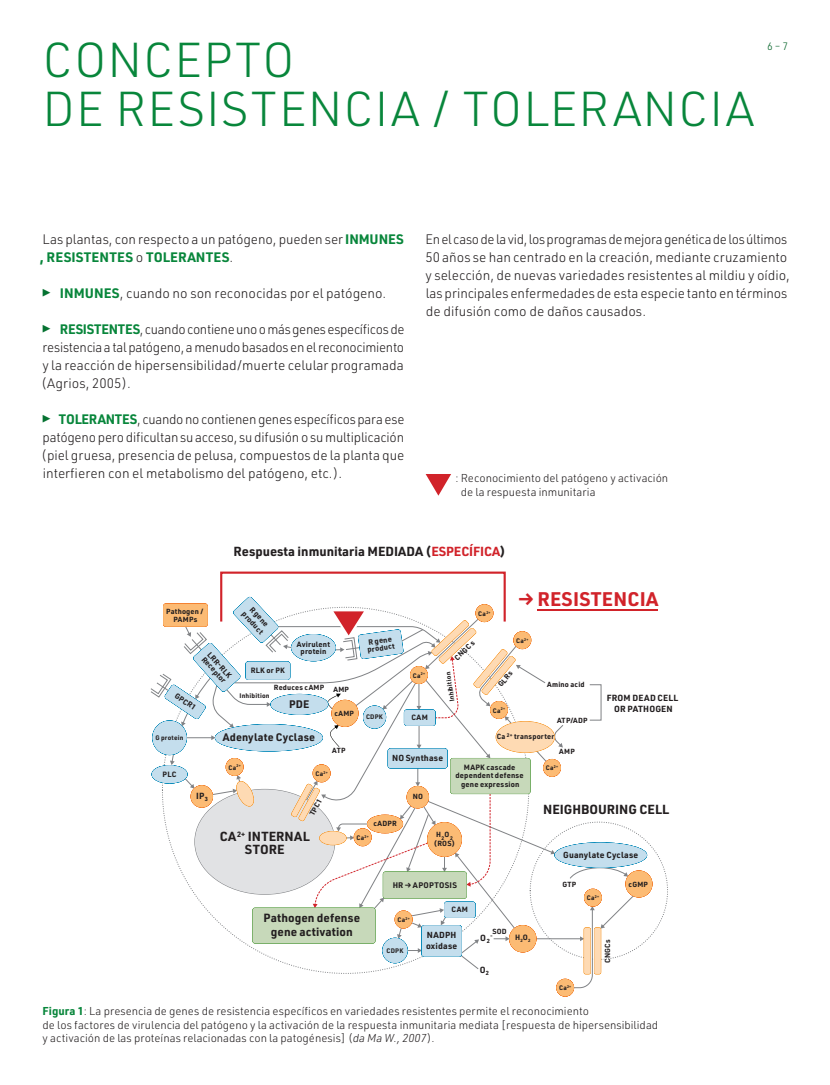
<style>
.page{position:relative;width:830px;height:1085px;background:#fff}
.page>*{position:absolute;margin:0;border:0;box-sizing:border-box;transform-origin:0 0}
.t1{font:300 48px/49.5px "URWDIN";letter-spacing:.02em;color:#08863b}
.t2{font:700 19.35px "URWDIN";letter-spacing:.015em;color:#d1232a}
.t3{font:300 13.5px/18px "URWDIN";color:#231f20}
.t4{font:700 12.9px/12.9px "URWDIN";color:#231f20;text-align:center}
.t5{font:700 11.7px/14px "URWDIN";letter-spacing:.01em;color:#231f20;text-align:center}
.t6{font:300 11.25px/13.5px "URWDIN";color:#231f20}
.t7{font:700 10.8px "URWDIN";letter-spacing:.02em;color:#231f20}
.t8{font:300 10.5px "URWDIN";color:#016226}
.t9{font:700 8.7px/10.5px "URWDIN";letter-spacing:.02em;color:#231f20;text-align:center}
.t10{font:700 8.55px/10.4px "URWDIN";letter-spacing:.025em;color:#231f20}
.t11{font:700 7.95px "URWDIN";letter-spacing:.04em;color:#231f20}
.t12{font:700 7.5px/7.5px "URWDIN";letter-spacing:.03em;color:#231f20}
.t13{font:700 7.35px/8.7px "URWDIN";letter-spacing:.03em;color:#231f20;text-align:center}
.t14{font:700 6.6px "URWDIN";letter-spacing:.025em;color:#231f20}
.t15{font:700 6.45px "URWDIN";letter-spacing:.04em;color:#231f20}
.t16{font:700 5.85px "URWDIN";color:#231f20}
.s1{font-weight:700;color:#08863b}
.s2{font-weight:700;font-size:18px;color:#057231}
.s3{color:#d1232a}
.s4{font-style:italic}
</style>
<div class="page">
<svg style="left:570px;top:867px;width:58px;height:12px"></svg>
<svg style="left:600px;top:894px;width:34px;height:34px"></svg>
<hr style="left:535px;top:938px;width:45px;height:1px;background:#808285">
<svg style="left:572px;top:905px;width:22px;height:83px"></svg>
<div style="left:220px;top:571px;width:285px;height:51px;border:2px solid #d1232a"></div>
<div style="left:583px;top:927px;width:7px;height:47px;border:1px solid #f7931d;border-radius:2px"></div>
<div style="left:593px;top:927px;width:8px;height:47px;border:1px solid #f7931d;border-radius:2px"></div>
<div style="left:584px;top:927px;width:6px;height:46px;background:#fedab3;border-radius:2px"></div>
<div style="left:594px;top:927px;width:6px;height:46px;background:#fedab3;border-radius:2px"></div>
<div style="left:556px;top:978px;width:17px;height:18px;border:1px solid #f47921;border-radius:50%"></div>
<div style="left:583px;top:888px;width:18px;height:18px;border:1px solid #f47921;border-radius:50%"></div>
<div style="left:625px;top:870px;width:27px;height:27px;border:1px solid #f47921;border-radius:50%"></div>
<div style="left:556px;top:979px;width:17px;height:16px;background:#fcbb74;border-radius:50%"></div>
<div style="left:584px;top:889px;width:17px;height:16px;background:#fcbb74;border-radius:50%"></div>
<div style="left:625px;top:870px;width:26px;height:26px;background:#fcbb74;border-radius:50%"></div>
<div style="left:554px;top:842px;width:92px;height:25px;background:#c4deed;border-radius:50%"></div>
<svg style="left:151px;top:596px;width:412px;height:373px"></svg>
<svg style="left:425px;top:474px;width:26px;height:21px"></svg>
<hr style="left:537px;top:608px;width:120px;height:2px;background:#d1232a">
<h1 class="t1" style="left:43px;top:34px;width:713px">CONCEPTO<br>DE RESISTENCIA / TOLERANCIA</h1>
<p class="t8" style="left:766px;top:39px;width:23px">6 – 7</p>
<p class="t3" style="left:40px;top:229px;width:365px">Las plantas, con respecto a un patógeno, pueden ser <span class="s1">INMUNES , RESISTENTES</span> o <span class="s1">TOLERANTES</span>.</p>
<p class="t3" style="left:41px;top:283px;width:347px"><span class="s2">▸</span> <span class="s1">INMUNES</span>, cuando no son reconocidas por el patógeno.</p>
<p class="t3" style="left:41px;top:319px;width:365px;text-align:justify"><span class="s2">▸</span> <span class="s1">RESISTENTES</span>, cuando contiene uno o más genes específicos de resistencia a tal patógeno, a menudo basados en el reconocimiento y la reacción de hipersensibilidad/muerte celular programada (Agrios, 2005).</p>
<p class="t3" style="left:41px;top:409px;width:365px;text-align:justify"><span class="s2">▸</span> <span class="s1">TOLERANTES</span>, cuando no contienen genes específicos para ese patógeno pero dificultan su acceso, su difusión o su multiplicación (piel gruesa, presencia de pelusa, compuestos de la planta que interfieren con el metabolismo del patógeno, etc.).</p>
<p class="t3" style="left:425px;top:229px;width:366px">En el caso de la vid, los programas de mejora genética de los últimos 50 años se han centrado en la creación, mediante cruzamiento y selección, de nuevas variedades resistentes al mildiu y oídio, las principales enfermedades de esta especie tanto en términos de difusión como de daños causados.</p>
<p class="t6" style="left:460px;top:471px;width:209px;text-indent:-5px">: Reconocimiento del patógeno y activación de la respuesta inmunitaria</p>
<p class="t4" style="left:233px;top:544px;width:273px">Respuesta inmunitaria MEDIADA (<span class="s3">ESPECÍFICA</span>)</p>
<p class="t12" style="left:253px;top:603px;width:29px;line-height:9px;rotate:47deg">R gene product</p>
<p class="t13" style="left:166px;top:606px;width:39px">Pathogen /<br>PAMPs</p>
<p class="t15" style="left:478px;top:609px;width:14px">Ca<sup>2+</sup></p>
<h2 class="t2" style="left:517px;top:585px;width:142px">→ RESISTENCIA</h2>
<p class="t12" style="left:297px;top:640px;width:35px;text-align:center">Avirulent protein</p>
<p class="t12" style="left:212px;top:650px;width:34px;rotate:48deg">LRR-RLK<br>Receptor</p>
<p class="t12" style="left:251px;top:666px;width:35px">RLK or PK</p>
<p class="t13" style="left:274px;top:682px;width:52px">Reduces cAMP</p>
<p class="t13" style="left:333px;top:685px;width:17px">AMP</p>
<p class="t12" style="left:178px;top:691px;width:25px;rotate:34deg">GPCR1</p>
<p class="t14" style="left:239px;top:690px;width:32px">Inhibition</p>
<p class="t7" style="left:289px;top:696px;width:22px">PDE</p>
<p class="t13" style="left:334px;top:708px;width:21px">cAMP</p>
<p class="t15" style="left:155px;top:732px;width:29px">G protein</p>
<p class="t12" style="left:162px;top:769px;width:15px">PLC</p>
<p class="t7" style="left:223px;top:729px;width:94px">Adenylate Cyclase</p>
<p class="t13" style="left:332px;top:745px;width:15px">ATP</p>
<p class="t15" style="left:228px;top:762px;width:14px">Ca<sup>2+</sup></p>
<p class="t15" style="left:315px;top:769px;width:14px">Ca<sup>2+</sup></p>
<p class="t12" style="left:365px;top:638px;width:29px;rotate:-8deg">R gene product</p>
<p class="t15" style="left:412px;top:670px;width:14px">Ca<sup>2+</sup></p>
<p class="t13" style="left:452px;top:655px;width:26px;rotate:-43deg">CNGC s</p>
<p class="t14" style="left:447px;top:702px;width:32px;rotate:-99deg">Inhibition</p>
<p class="t15" style="left:516px;top:636px;width:14px">Ca<sup>2+</sup></p>
<p class="t13" style="left:496px;top:682px;width:19px;rotate:-50deg">GLRs</p>
<p class="t13" style="left:547px;top:679px;width:39px">Amino acid</p>
<p class="t15" style="left:366px;top:712px;width:18px">CDPK</p>
<p class="t12" style="left:411px;top:713px;width:18px">CAM</p>
<p class="t10" style="left:392px;top:752px;width:53px">NO Synthase</p>
<p class="t15" style="left:492px;top:705px;width:14px">Ca<sup>2+</sup></p>
<p class="t13" style="left:557px;top:716px;width:32px">ATP/ADP</p>
<p class="t13" style="left:559px;top:746px;width:17px">AMP</p>
<p class="t13" style="left:496px;top:731px;width:59px">Ca <sup>2+</sup> transporter</p>
<p class="t12" style="left:455px;top:762px;width:70px;line-height:8.6px;text-align:center">MAPK cascade dependent defense gene expression</p>
<p class="t15" style="left:545px;top:763px;width:14px">Ca<sup>2+</sup></p>
<p class="t9" style="left:606px;top:692px;width:73px">FROM DEAD CELL<br>OR PATHOGEN</p>
<p class="t9" style="left:196px;top:790px;width:13px">IP<sub>3</sub></p>
<p class="t13" style="left:307px;top:812px;width:19px;rotate:-61deg">TPC1</p>
<p class="t13" style="left:412px;top:792px;width:12px">NO</p>
<p class="t4" style="left:543px;top:802px;width:127px">NEIGHBOURING CELL</p>
<p class="t13" style="left:373px;top:818px;width:25px">cADPR</p>
<p class="t4" style="left:219px;top:829px;width:92px">CA<sup>2+</sup> INTERNAL<br>STORE</p>
<p class="t15" style="left:356px;top:833px;width:14px">Ca<sup>2+</sup></p>
<p class="t13" style="left:434px;top:830px;width:23px">H<sub>2</sub>O<sub>2 </sub>(ROS)</p>
<p class="t10" style="left:563px;top:849px;width:76px">Guanylate Cyclase</p>
<p class="t11" style="left:392px;top:879px;width:66px">HR → APOPTOSIS</p>
<p class="t13" style="left:562px;top:879px;width:15px">GTP</p>
<p class="t13" style="left:628px;top:879px;width:21px">cGMP</p>
<p class="t15" style="left:586px;top:893px;width:14px">Ca<sup>2+</sup></p>
<p class="t5" style="left:263px;top:910px;width:98px">Pathogen defense gene activation</p>
<p class="t15" style="left:397px;top:915px;width:14px">Ca<sup>2+</sup></p>
<p class="t15" style="left:386px;top:945px;width:18px">CDPK</p>
<p class="t12" style="left:451px;top:905px;width:18px">CAM</p>
<p class="t10" style="left:426px;top:929px;width:33px">NADPH oxidase</p>
<p class="t13" style="left:492px;top:926px;width:16px">SOD</p>
<p class="t9" style="left:480px;top:932px;width:11px">O<sub>2</sub></p>
<p class="t16" style="left:490px;top:931px;width:4px">-</p>
<p class="t12" style="left:514px;top:932px;width:17px">H<sub>2</sub>O<sub>2</sub></p>
<p class="t13" style="left:602px;top:962px;width:25px;rotate:-90deg">CNGCs</p>
<p class="t9" style="left:479px;top:963px;width:11px">O<sub>2</sub></p>
<p class="t15" style="left:558px;top:983px;width:14px">Ca<sup>2+</sup></p>
<p class="t6" style="left:43px;top:1004px;width:617px"><span class="s1">Figura 1</span>: La presencia de genes de resistencia específicos en variedades resistentes permite el reconocimiento<br>de los factores de virulencia del patógeno y la activación de la respuesta inmunitaria mediata [respuesta de hipersensibilidad y activación de las proteínas relacionadas con la patogénesis] (<span class="s4">da Ma W., 2007</span>).</p>
</div>
